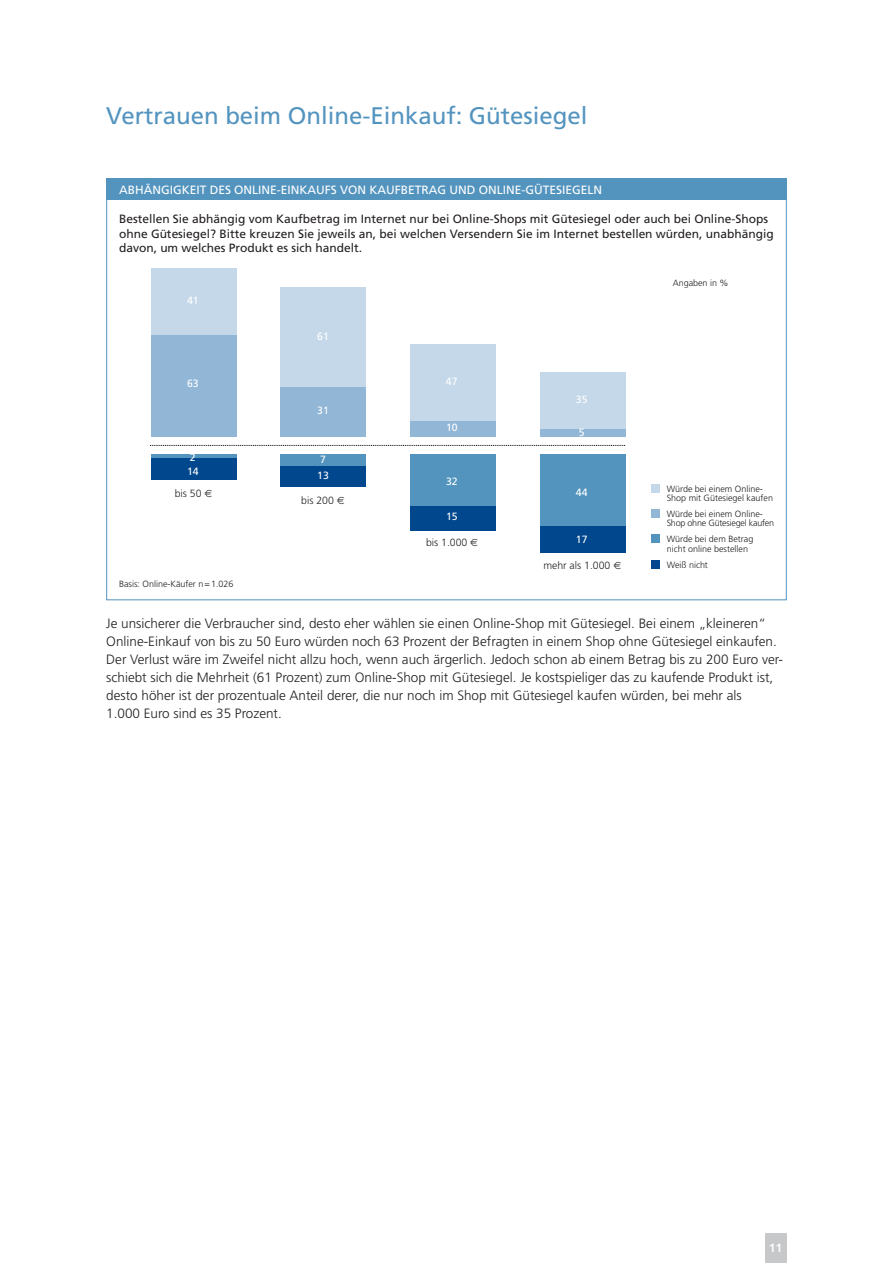
<style>
.page{position:relative;width:893px;height:1263px;background:#fff}
.page>*{position:absolute;margin:0;border:0;box-sizing:border-box;transform-origin:0 0}
.t1{font:24px "Frutiger";color:#5394bf}
.t2{font:300 13.5px/18px "Frutiger";color:#231f20}
.t3{font:12px/14.2px "Frutiger";color:#231f20}
.t4{font:12px "Frutiger";color:#fff}
.t5{font:500 12px "Helvetica Neue";color:#fff}
.t6{font:300 10.5px "Frutiger";color:#231f20}
.t7{font:10.5px/13.8px "Frutiger";color:#fff}
.t8{font:300 9px/9.8px "Frutiger";color:#231f20}
.t9{font:300 9px/9.8px "Frutiger";letter-spacing:-.025em;color:#231f20}
</style>
<div class="page">
<div style="left:151px;top:457px;width:85px;height:23px;background:#01478d"></div>
<hr style="left:151px;top:454px;width:85px;height:3px;background:#5394bf">
<div style="left:151px;top:334px;width:85px;height:103px;background:#92b6d6"></div>
<div style="left:151px;top:268px;width:85px;height:66px;background:#c5d8e9"></div>
<div style="left:281px;top:465px;width:85px;height:21px;background:#01478d"></div>
<div style="left:281px;top:454px;width:85px;height:11px;background:#5394bf"></div>
<div style="left:281px;top:386px;width:85px;height:51px;background:#92b6d6"></div>
<div style="left:281px;top:287px;width:85px;height:99px;background:#c5d8e9"></div>
<div style="left:410px;top:506px;width:86px;height:24px;background:#01478d"></div>
<div style="left:410px;top:454px;width:86px;height:52px;background:#5394bf"></div>
<div style="left:410px;top:421px;width:86px;height:16px;background:#92b6d6"></div>
<div style="left:410px;top:344px;width:86px;height:77px;background:#c5d8e9"></div>
<div style="left:540px;top:525px;width:86px;height:28px;background:#01478d"></div>
<div style="left:540px;top:454px;width:86px;height:71px;background:#5394bf"></div>
<div style="left:540px;top:429px;width:86px;height:8px;background:#92b6d6"></div>
<div style="left:540px;top:372px;width:86px;height:57px;background:#c5d8e9"></div>
<div style="left:765px;top:1233px;width:22px;height:30px;background:#c7c8ca"></div>
<div style="left:106px;top:178px;width:681px;height:22px;background:#5394bf"></div>
<div style="left:651px;top:485px;width:9px;height:8px;background:#c5d8e9"></div>
<div style="left:651px;top:509px;width:9px;height:9px;background:#92b6d6"></div>
<div style="left:651px;top:535px;width:9px;height:8px;background:#5394bf"></div>
<div style="left:651px;top:560px;width:9px;height:9px;background:#01478d"></div>
<svg style="left:150px;top:445px;width:475px;height:1px"></svg>
<h1 class="t1" style="left:106px;top:106px;width:483px">Vertrauen beim Online-Einkauf: Gütesiegel</h1>
<p class="t4" style="left:119px;top:184px;width:484px">ABHÄNGIGKEIT DES ONLINE-EINKAUFS VON KAUFBETRAG UND ONLINE-GÜTESIEGELN</p>
<p class="t3" style="left:119px;top:213px;width:656px">Bestellen Sie abhängig vom Kaufbetrag im Internet nur bei Online-Shops mit Gütesiegel oder auch bei Online-Shops ohne Gütesiegel? Bitte kreuzen Sie jeweils an, bei welchen Versendern Sie im Internet bestellen würden, unabhängig davon, um welches Produkt es sich handelt.</p>
<p class="t7" style="left:187px;top:294px;width:13px">41</p>
<p class="t7" style="left:187px;top:377px;width:13px">63</p>
<p class="t7" style="left:187px;top:451px;width:13px">2<br>14</p>
<p class="t6" style="left:175px;top:489px;width:28px">bis 50</p>
<p class="t8" style="left:119px;top:580px;width:116px">Basis: Online-Käufer n=1.026</p>
<p class="t7" style="left:317px;top:331px;width:13px">61</p>
<p class="t7" style="left:317px;top:404px;width:13px">31</p>
<p class="t7" style="left:317px;top:452px;width:13px;line-height:15.8px">7<br>13</p>
<p class="t6" style="left:301px;top:496px;width:34px">bis 200</p>
<p class="t7" style="left:446px;top:376px;width:13px">47</p>
<p class="t7" style="left:446px;top:422px;width:13px">10</p>
<p class="t7" style="left:446px;top:475px;width:13px">32</p>
<p class="t7" style="left:446px;top:511px;width:13px">15</p>
<p class="t6" style="left:426px;top:538px;width:43px">bis 1.000</p>
<p class="t7" style="left:576px;top:393px;width:13px">35</p>
<p class="t7" style="left:579px;top:426px;width:7px">5</p>
<p class="t7" style="left:576px;top:486px;width:13px">44</p>
<p class="t7" style="left:576px;top:533px;width:13px">17</p>
<p class="t6" style="left:543px;top:561px;width:69px">mehr als 1.000</p>
<p class="t8" style="left:673px;top:279px;width:57px">Angaben in %</p>
<p class="t8" style="left:667px;top:484px;width:108px">Würde bei einem Online-<br>Shop mit Gütesiegel kaufen</p>
<p class="t9" style="left:667px;top:509px;width:109px">Würde bei einem Online-<br>Shop ohne Gütesiegel kaufen</p>
<p class="t8" style="left:667px;top:535px;width:88px">Würde bei dem Betrag nicht online bestellen</p>
<p class="t8" style="left:667px;top:561px;width:43px">Weiß nicht</p>
<p class="t2" style="left:106px;top:616px;width:678px">Je unsicherer die Verbraucher sind, desto eher wählen sie einen Online-Shop mit Gütesiegel. Bei einem „kleineren“ Online-Einkauf von bis zu 50 Euro würden noch 63 Prozent der Befragten in einem Shop ohne Gütesiegel einkaufen.<br>Der Verlust wäre im Zweifel nicht allzu hoch, wenn auch ärgerlich. Jedoch schon ab einem Betrag bis zu 200 Euro ver&shy;schiebt sich die Mehrheit (61 Prozent) zum Online-Shop mit Gütesiegel. Je kostspieliger das zu kaufende Produkt ist, desto höher ist der prozentuale Anteil derer, die nur noch im Shop mit Gütesiegel kaufen würden, bei mehr als<br>1.000 Euro sind es 35 Prozent.</p>
<p class="t5" style="left:769px;top:1240px;width:15px">11</p>
</div>
